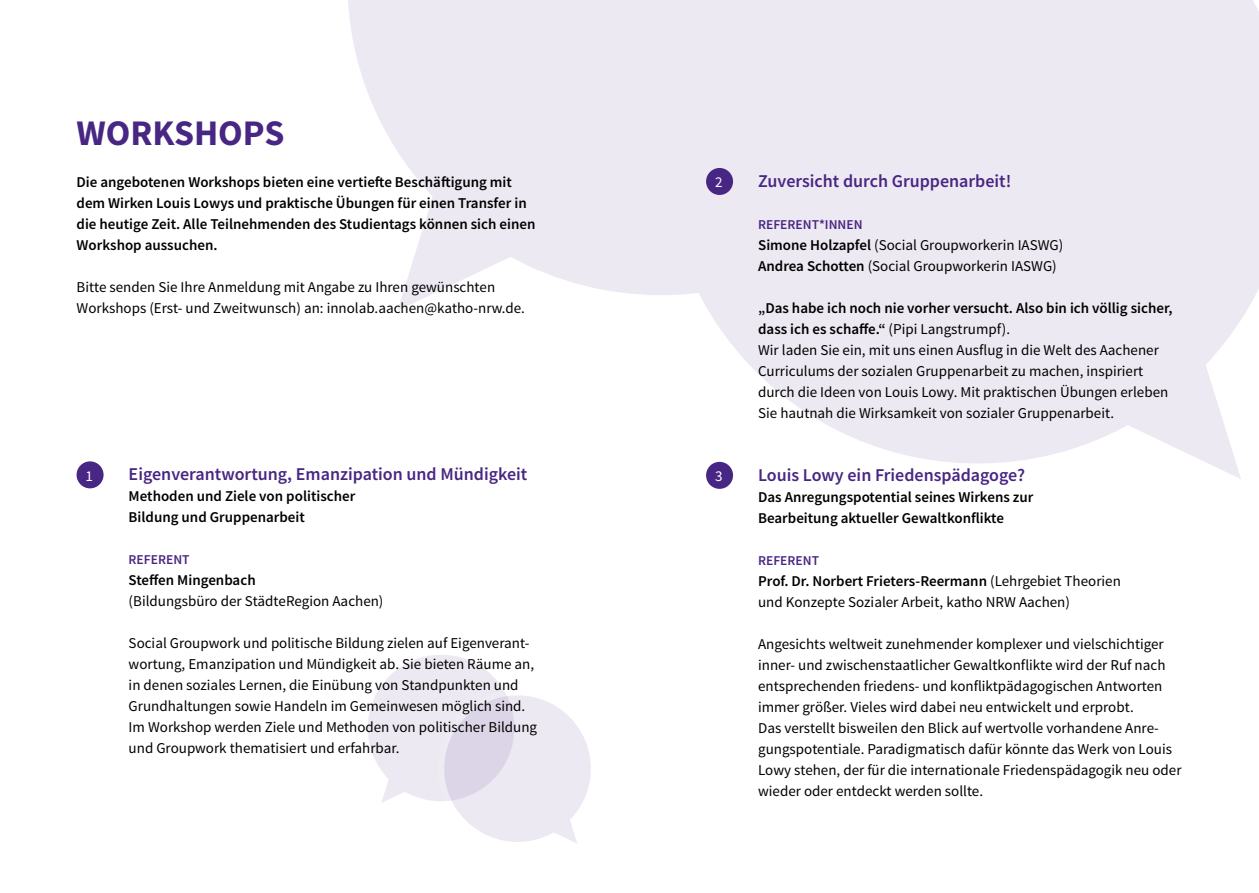
<style>
.page{position:relative;width:1259px;height:893px;background:#fff}
.page>*{position:absolute;margin:0;border:0;box-sizing:border-box;transform-origin:0 0}
.t1{font:700 36px "Source Sans Pro";color:#482683}
.t2{font:600 18px "Source Sans Pro";color:#482683}
.t3{font:15px/21px "Source Sans Pro";color:#000}
.t4{font:600 15px/21px "Source Sans Pro";color:#000}
.t5{font:15px "Source Sans Pro";color:#fff}
.t6{font:600 13.5px "Source Sans Pro";color:#482683}
.s1{font-weight:600}
</style>
<div class="page">
<svg style="left:348px;top:0;width:911px;height:489px"></svg>
<div style="left:706px;top:168px;width:27px;height:27px;background:#482683;border-radius:50%"></div>
<div style="left:77px;top:461px;width:27px;height:27px;background:#482683;border-radius:50%"></div>
<div style="left:706px;top:462px;width:27px;height:27px;background:#482683;border-radius:50%"></div>
<svg style="left:368px;top:655px;width:223px;height:188px"></svg>
<h1 class="t1" style="left:77px;top:110px;width:209px">WORKSHOPS</h1>
<p class="t4" style="left:77px;top:171px;width:460px">Die angebotenen Workshops bieten eine vertiefte Beschäftigung mit dem Wirken Louis Lowys und praktische Übungen für einen Transfer in die heutige Zeit. Alle Teilnehmenden des Studientags können sich einen Workshop aussuchen.</p>
<p class="t3" style="left:77px;top:276px;width:450px">Bitte senden Sie Ihre Anmeldung mit Angabe zu Ihren gewünschten<br>Workshops (Erst- und Zweitwunsch) an: innolab.aachen@katho-nrw.de.</p>
<p class="t5" style="left:715px;top:173px;width:9px">2</p>
<p class="t2" style="left:758px;top:169px;width:255px">Zuversicht durch Gruppenarbeit!</p>
<p class="t6" style="left:758px;top:215px;width:106px">REFERENT*INNEN</p>
<p class="t3" style="left:758px;top:235px;width:307px"><span class="s1">Simone Holzapfel</span> (Social Groupworkerin IASWG)<br><span class="s1">Andrea Schotten</span> (Social Groupworkerin IASWG)</p>
<p class="t3" style="left:758px;top:298px;width:416px"><span class="s1">„Das habe ich noch nie vorher versucht. Also bin ich völlig sicher, dass ich es schaffe.“</span> (Pipi Langstrumpf).<br>Wir laden Sie ein, mit uns einen Ausflug in die Welt des Aachener Curriculums der sozialen Gruppenarbeit zu machen, inspiriert durch die Ideen von Louis Lowy. Mit praktischen Übungen erleben Sie hautnah die Wirksamkeit von sozialer Gruppenarbeit.</p>
<p class="t2" style="left:129px;top:462px;width:400px">Eigenverantwortung, Emanzipation und Mündigkeit</p>
<p class="t4" style="left:129px;top:486px;width:228px">Methoden und Ziele von politischer<br>Bildung und Gruppenarbeit</p>
<p class="t6" style="left:129px;top:551px;width:62px">REFERENT</p>
<p class="t4" style="left:129px;top:570px;width:129px">Steffen Mingenbach</p>
<p class="t3" style="left:129px;top:591px;width:256px">(Bildungsbüro der StädteRegion Aachen)</p>
<p class="t3" style="left:129px;top:633px;width:410px">Social Groupwork und politische Bildung zielen auf Eigenverant&shy;wortung, Emanzipation und Mündigkeit ab. Sie bieten Räume an, in denen soziales Lernen, die Einübung von Standpunkten und Grundhaltungen sowie Handeln im Gemeinwesen möglich sind.<br>Im Workshop werden Ziele und Methoden von politischer Bildung und Groupwork thematisiert und erfahrbar.</p>
<p class="t5" style="left:86px;top:466px;width:9px">1</p>
<p class="t5" style="left:715px;top:467px;width:9px">3</p>
<p class="t2" style="left:758px;top:463px;width:268px">Louis Lowy ein Friedenspädagoge?</p>
<p class="t4" style="left:758px;top:486px;width:277px">Das Anregungspotential seines Wirkens zur<br>Bearbeitung aktueller Gewaltkonflikte</p>
<p class="t6" style="left:758px;top:551px;width:62px">REFERENT</p>
<p class="t3" style="left:758px;top:571px;width:364px"><span class="s1">Prof. Dr. Norbert Frieters-Reermann</span> (Lehrgebiet Theorien und Konzepte Sozialer Arbeit, katho NRW Aachen)</p>
<p class="t3" style="left:758px;top:634px;width:425px">Angesichts weltweit zunehmender komplexer und vielschichtiger inner- und zwischenstaatlicher Gewaltkonflikte wird der Ruf nach entsprechenden friedens- und konfliktpädagogischen Antworten immer größer. Vieles wird dabei neu entwickelt und erprobt.<br>Das verstellt bisweilen den Blick auf wertvolle vorhandene Anre&shy;gungspotentiale. Paradigmatisch dafür könnte das Werk von Louis Lowy stehen, der für die internationale Friedenspädagogik neu oder wieder oder entdeckt werden sollte.</p>
</div>
